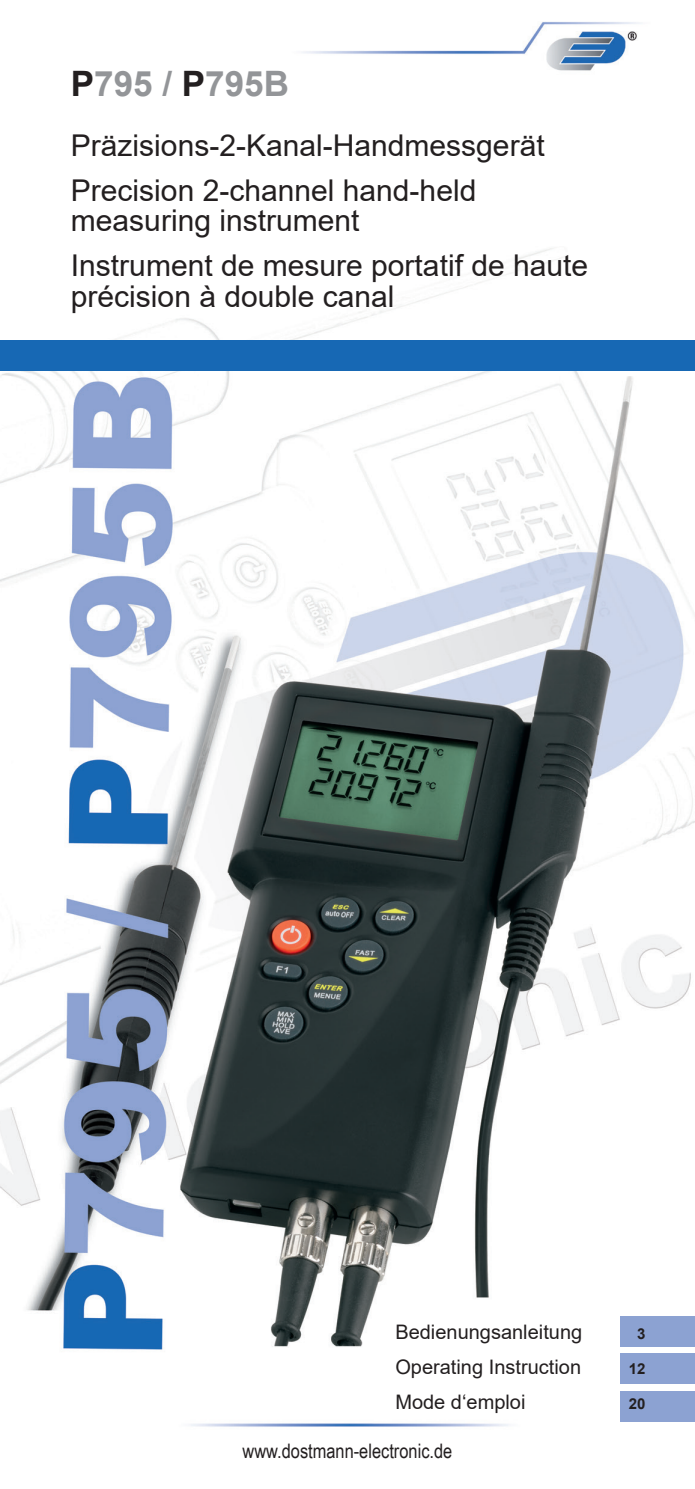
<style>
.page{position:relative;width:695px;height:1489px;background:#fff}
.page>*{position:absolute;margin:0;border:0;box-sizing:border-box;transform-origin:0 0}
.t1{font:700 35px "Arial";color:#939598}
.t2{font:30px/45px "Arial";color:#231f20}
.t3{font:20px "Arial";color:#231f20}
.t4{font:20px "Arial Narrow";color:#231f20}
.t5{font:700 15px "Arial";color:#231f20}
.s1{color:#231f20}
</style>
<div class="page">
<img style="left:0;top:248px;width:694px;height:1174px">
<div style="left:0;top:340px;width:694px;height:31px;background:#1768b4"></div>
<img style="left:134px;top:1417px;width:431px;height:10px">
<img style="left:302px;top:21px;width:339px;height:50px">
<div style="left:620px;top:1391px;width:74px;height:30px;background:#8ca2d2"></div>
<div style="left:620px;top:1316px;width:74px;height:30px;background:#8ca2d2"></div>
<div style="left:620px;top:1352px;width:74px;height:31px;background:#8ca2d2"></div>
<p class="t1" style="left:71px;top:59px;width:219px"><span class="s1">P</span>795 / <span class="s1">P</span>795B</p>
<p class="t2" style="left:71px;top:123px;width:475px">Präzisions-2-Kanal-Handmessgerät<br>Precision 2-channel hand-held</p>
<p class="t2" style="left:71px;top:198px;width:518px">measuring instrument<br>Instrument de mesure portatif de haute</p>
<p class="t2" style="left:71px;top:273px;width:325px">précision à double canal</p>
<p class="t3" style="left:395px;top:1317px;width:188px">Bedienungsanleitung</p>
<p class="t5" style="left:637px;top:1322px;width:10px">3</p>
<p class="t3" style="left:395px;top:1352px;width:187px">Operating Instruction</p>
<p class="t5" style="left:628px;top:1357px;width:18px">12</p>
<p class="t3" style="left:395px;top:1387px;width:132px">Mode d‘emploi</p>
<p class="t5" style="left:628px;top:1392px;width:18px">20</p>
<p class="t4" style="left:242px;top:1436px;width:211px">www.dostmann-electronic.de</p>
</div>
